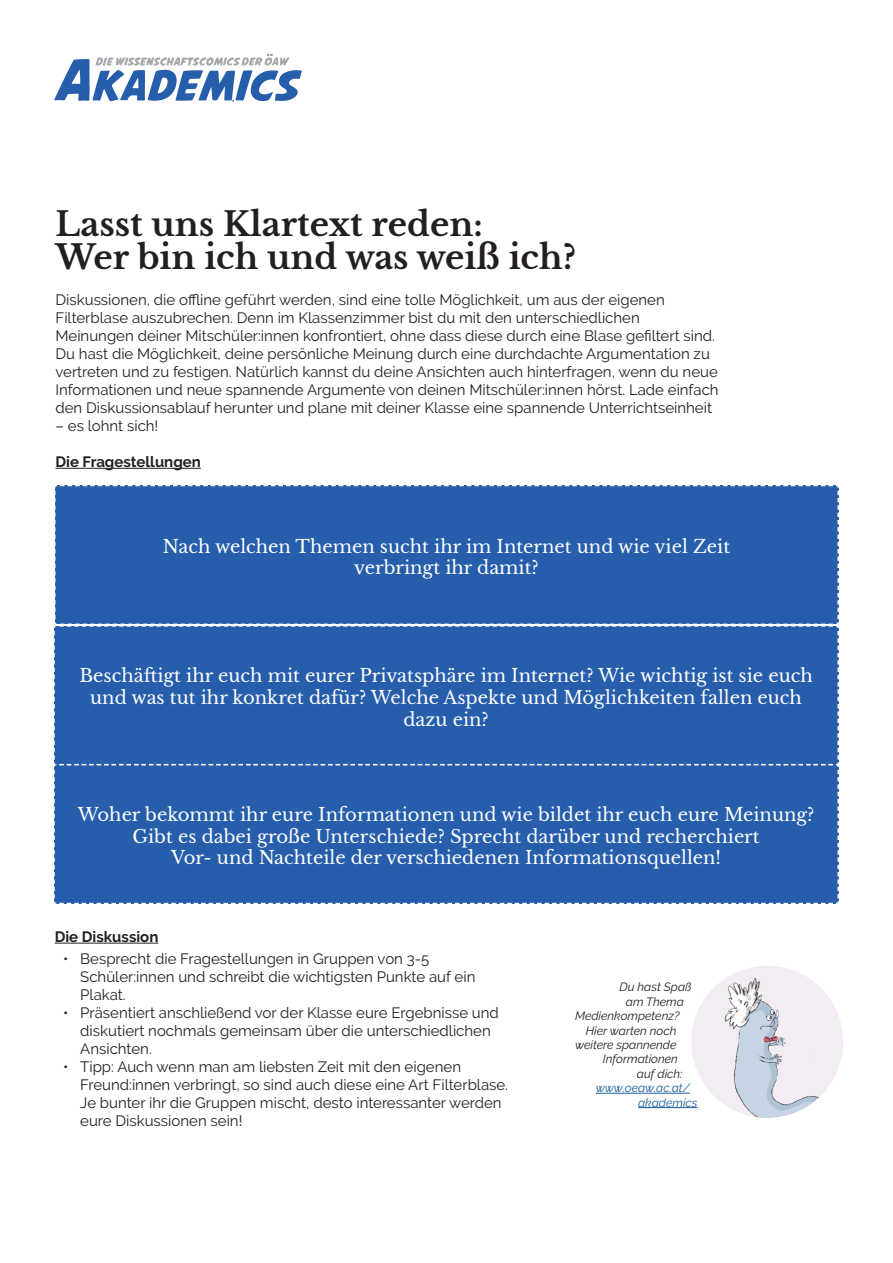
<style>
.page{position:relative;width:893px;height:1263px;background:#fff}
.page>*{position:absolute;margin:0;border:0;box-sizing:border-box;transform-origin:0 0}
.t1{font:700 33px/33px "Libre Baskerville";color:#231f20}
.t2{font:18px/21.6px "Libre Baskerville";color:#fff;text-align:center}
.Lauftext{font:15px/18px "Raleway";color:#231f20}
.Lauftext-2{font:700 15px "Raleway";color:#231f20}
.Lauftext-3{font:italic 12px "Raleway";color:#231f20}
.Lauftext-4{font:italic 12px "Raleway";color:#175d9e}
</style>
<div class="page">
<hr style="left:56px;top:468px;width:145px;height:1px;background:#231f20">
<svg style="left:54px;top:54px;width:248px;height:48px"></svg>
<div style="left:54px;top:485px;width:785px;height:278px;background:#275eac"></div>
<div style="left:54px;top:763px;width:785px;height:141px;background:#275eac"></div>
<hr style="left:55px;top:943px;width:103px;height:1px;background:#231f20">
<img style="left:688px;top:966px;width:155px;height:152px">
<hr style="left:596px;top:1093px;width:94px;height:1px;background:#175d9e">
<hr style="left:638px;top:1107px;width:59px;height:1px;background:#175d9e">
<p class="t1" style="left:56px;top:208px;width:522px">Lasst uns Klartext reden:<br>Wer bin ich und was weiß ich?</p>
<p class="Lauftext" style="left:56px;top:291px;width:665px">Diskussionen, die offline geführt werden, sind eine tolle Möglichkeit, um aus der eigenen Filterblase auszubrechen. Denn im Klassenzimmer bist du mit den unterschiedlichen Meinungen deiner Mitschüler:innen konfrontiert, ohne dass diese durch eine Blase gefiltert sind.<br>Du hast die Möglichkeit, deine persönliche Meinung durch eine durchdachte Argumentation zu vertreten und zu festigen. Natürlich kannst du deine Ansichten auch hinterfragen, wenn du neue Informationen und neue spannende Argumente von deinen Mitschüler:innen hörst. Lade einfach den Diskussionsablauf herunter und plane mit deiner Klasse eine spannende Unterrichtseinheit</p>
<p class="Lauftext" style="left:56px;top:417px;width:104px">– es lohnt sich!</p>
<p class="Lauftext-2" style="left:56px;top:453px;width:147px">Die Fragestellungen</p>
<p class="t2" style="left:163px;top:536px;width:569px">Nach welchen Themen sucht ihr im Internet und wie viel Zeit</p>
<p class="t2" style="left:354px;top:557px;width:186px">verbringt ihr damit?</p>
<p class="t2" style="left:79px;top:665px;width:735px">Beschäftigt ihr euch mit eurer Privatsphäre im Internet? Wie wichtig ist sie euch und was tut ihr konkret dafür? Welche Aspekte und Möglichkeiten fallen euch dazu ein?</p>
<p class="t2" style="left:78px;top:804px;width:738px">Woher bekommt ihr eure Informationen und wie bildet ihr euch eure Meinung?<br>Gibt es dabei große Unterschiede? Sprecht darüber und recherchiert<br>Vor- und Nachteile der verschiedenen Informationsquellen!</p>
<p class="Lauftext-2" style="left:55px;top:928px;width:105px">Die Diskussion</p>
<p class="Lauftext" style="left:80px;top:950px;width:397px;text-indent:-17px">• Besprecht die Fragestellungen in Gruppen von 3-5<br>Schüler:innen und schreibt die wichtigsten Punkte auf ein<br>Plakat.</p>
<p class="Lauftext" style="left:80px;top:1004px;width:420px;text-indent:-17px">• Präsentiert anschließend vor der Klasse eure Ergebnisse und diskutiert nochmals gemeinsam über die unterschiedlichen<br>Ansichten.</p>
<p class="Lauftext" style="left:80px;top:1058px;width:429px;text-indent:-17px">• Tipp: Auch wenn man am liebsten Zeit mit den eigenen Freund:innen verbringt, so sind auch diese eine Art Filterblase.<br>Je bunter ihr die Gruppen mischt, desto interessanter werden eure Diskussionen sein!</p>
<p class="Lauftext-3" style="left:619px;top:980px;width:74px">Du hast Spaß</p>
<p class="Lauftext-3" style="left:626px;top:995px;width:60px">am Thema</p>
<p class="Lauftext-3" style="left:575px;top:1009px;width:106px">Medienkompetenz?</p>
<p class="Lauftext-3" style="left:586px;top:1023px;width:92px">Hier warten noch</p>
<p class="Lauftext-3" style="left:575px;top:1038px;width:103px">weitere spannende</p>
<p class="Lauftext-3" style="left:603px;top:1052px;width:77px">Informationen</p>
<p class="Lauftext-3" style="left:637px;top:1067px;width:47px">auf dich:</p>
<p class="Lauftext-4" style="left:596px;top:1081px;width:96px">www.oeaw.ac.at/</p>
<p class="Lauftext-4" style="left:638px;top:1095px;width:61px">akademics</p>
</div>
